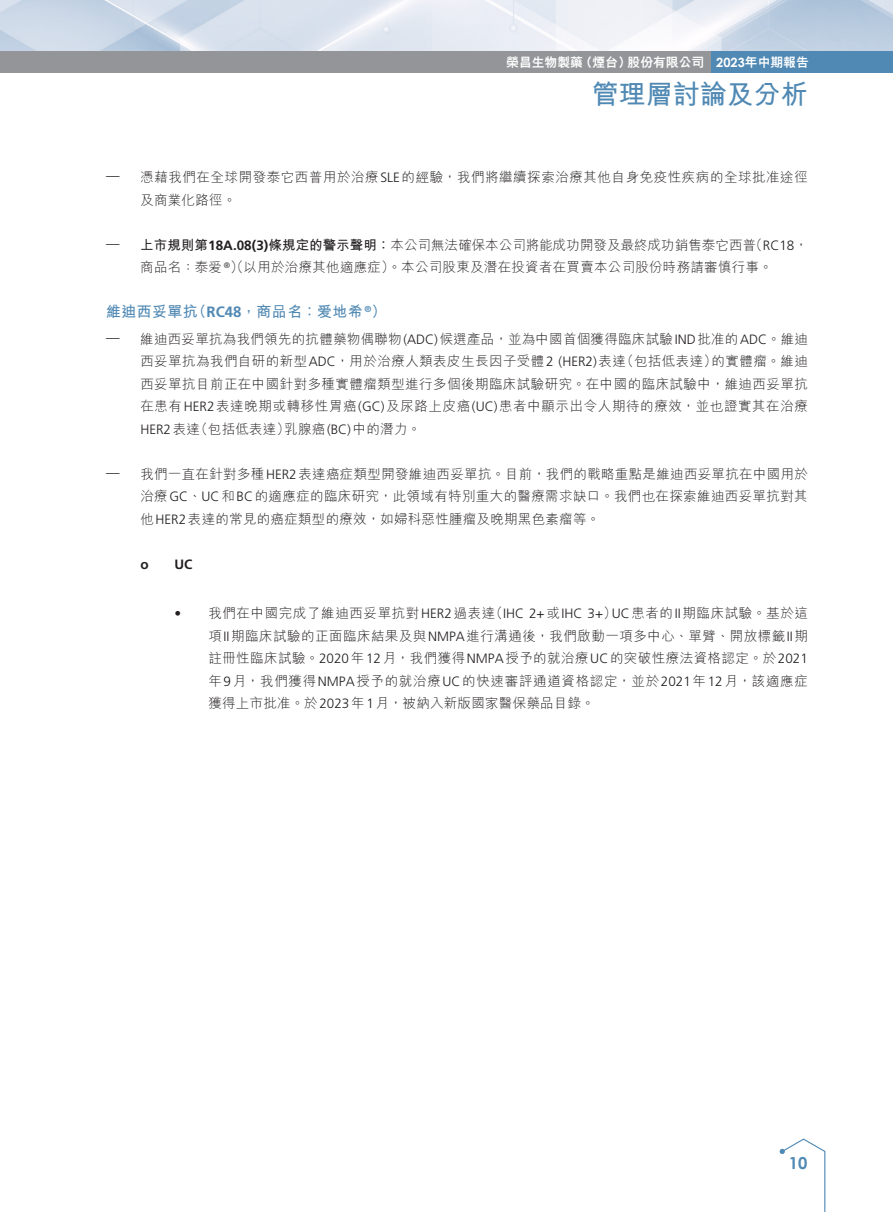
<style>
.page{position:relative;width:893px;height:1212px;background:#fff}
.page>*{position:absolute;margin:0;border:0;box-sizing:border-box;transform-origin:0 0}
.t1{font:700 27px "M Hei HK";color:#5089b4}
.t2{font:700 16.5px "Century Gothic";color:#5089b4}
.t3{font:700 15px "M Hei HK";letter-spacing:.02em;color:#5089b4}
.t4{font:300 13.5px/22.5px "M Hei HK";letter-spacing:.025em;color:#231f20}
.t5{font:300 13.5px "M Hei HK";letter-spacing:.045em;color:#231f20}
.t6{font:300 13.5px "M Hei HK";letter-spacing:.005em;color:#231f20}
.t7{font:300 13.5px "Frutiger LT Std";color:#231f20}
.t8{font:700 13.5px "Frutiger LT Std";color:#231f20}
.t9{font:800 12.75px "M Hei HK";color:#fff}
.s1{font-family:"Century Gothic";font-weight:700}
.s2{font-family:"Frutiger LT Std"}
.s3{font-family:"M Hei HK"}
.s4{font-weight:700}
.s5{font-family:"Frutiger LT Std";font-weight:700}
.s6{font-family:"M Hei HKS"}
</style>
<div class="page">
<svg style="left:780px;top:1138px;width:46px;height:74px"></svg>
<img style="left:0;top:0;width:893px;height:51px">
<div style="left:710px;top:51px;width:183px;height:21px;background:#5089b4"></div>
<div style="left:0;top:51px;width:710px;height:21px;background:#939598"></div>
<p class="t9" style="left:628px;top:56px;width:78px">股份有限公司</p>
<p class="t9" style="left:580px;top:56px;width:53px">（煙台）</p>
<p class="t9" style="left:506px;top:56px;width:78px">榮昌生物製藥</p>
<p class="t9" style="left:716px;top:56px;width:94px"><span class="s1">2023</span>年中期報告</p>
<h1 class="t1" style="left:592px;top:74px;width:217px">管理層討論及分析</h1>
<p class="t7" style="left:106px;top:168px;width:15px">—</p>
<p class="t7" style="left:106px;top:235px;width:15px">—</p>
<p class="t4" style="left:140px;top:166px;width:669px">憑藉我們在全球開發泰它西普用於治療<span class="s2">SLE</span>的經驗，我們將繼續探索治療其他自身免疫性疾病的全球批准途徑</p>
<p class="t4" style="left:140px;top:188px;width:97px">及商業化路徑。</p>
<p class="t7" style="left:749px;top:237px;width:60px"><span class="s3">（</span>RC18<span class="s3">，</span></p>
<p class="t6" style="left:140px;top:238px;width:617px"><span class="s4">上市規則第</span><span class="s5">18A.08 )3(</span> <span class="s4">條規定的警示聲明：</span>本公司無法確保本公司將能成功開發及最終成功銷售泰它西普</p>
<p class="t4" style="left:140px;top:256px;width:634px">商品名：泰<span class="s6">愛</span> <sup>®</sup>）（以用於治療其他適應症）。本公司股東及潛在投資者在買賣本公司股份時務請審慎行事。</p>
<p class="t3" style="left:191px;top:301px;width:197px">（<span class="s2">RC48</span>，商品名：<span class="s6">愛</span>地希 (<sup>R</sup></p>
<p class="t3" style="left:106px;top:301px;width:93px">維迪西妥單抗</p>
<p class="t4" style="left:140px;top:327px;width:669px">維迪西妥單抗為我們領先的抗體藥物偶聯物<span class="s2">(ADC)</span>候選產品，並為中國首個獲得臨床試驗<span class="s2">IND</span>批准的<span class="s2">ADC</span>。維迪</p>
<p class="t7" style="left:106px;top:330px;width:15px">—</p>
<p class="t7" style="left:106px;top:465px;width:15px">—</p>
<p class="t4" style="left:620px;top:350px;width:98px">（包括低表達）</p>
<p class="t4" style="left:140px;top:350px;width:487px">西妥單抗為我們自研的新型<span class="s2">ADC</span>，用於治療人類表皮生長因子受體<span class="s2">2 (HER )2</span> 表達</p>
<p class="t4" style="left:140px;top:372px;width:669px">西妥單抗目前正在中國針對多種實體瘤類型進行多個後期臨床試驗研究。在中國的臨床試驗中，維迪西妥單抗</p>
<p class="t5" style="left:140px;top:400px;width:669px">在患有<span class="s2">HER2</span>表達晚期或轉移性胃癌<span class="s2">(GC)</span>及尿路上皮癌<span class="s2">(UC)</span>患者中顯示出令人期待的療效，並也證實其在治療</p>
<p class="t4" style="left:284px;top:418px;width:138px">乳腺癌<span class="s2">(BC)</span>中的潛力。</p>
<p class="t4" style="left:711px;top:350px;width:98px">的實體瘤。維迪</p>
<p class="t4" style="left:194px;top:418px;width:97px">（包括低表達）</p>
<p class="t7" style="left:140px;top:422px;width:61px">HER2<span class="s3">表達</span></p>
<p class="t4" style="left:140px;top:462px;width:669px">我們一直在針對多種<span class="s2">HER2</span>表達癌症類型開發維迪西妥單抗。目前，我們的戰略重點是維迪西妥單抗在中國用於</p>
<p class="t4" style="left:140px;top:485px;width:669px">治療<span class="s2">GC</span>、<span class="s2">UC</span>和<span class="s2">BC</span>的適應症的臨床研究，此領域有特別重大的醫療需求缺口。我們也在探索維迪西妥單抗對其他<span class="s2">HER2</span>表達的常見的癌症類型的療效，如婦科惡性腫瘤及晚期黑色素瘤等。</p>
<p class="t8" style="left:174px;top:556px;width:19px">UC</p>
<p class="t8" style="left:140px;top:556px;width:10px">o</p>
<p class="t7" style="left:174px;top:606px;width:8px">•</p>
<p class="t7" style="left:490px;top:606px;width:129px"><span class="s3">（</span>IHC 2+<span class="s3">或</span>IHC 3+<span class="s3">）</span></p>
<p class="t5" style="left:612px;top:606px;width:198px"><span class="s2">UC</span>患者的<span class="s2">II</span>期臨床試驗。基於這</p>
<p class="t5" style="left:208px;top:606px;width:288px">我們在中國完成了維迪西妥單抗對<span class="s2">HER2</span>過表達</p>
<p class="t4" style="left:208px;top:624px;width:601px;text-align:justify">項<span class="s2">II</span>期臨床試驗的正面臨床結果及與<span class="s2">NMPA</span>進行溝通後，我們啟動一項多中心、單臂、開放標籤<span class="s2">II</span>期註冊性臨床試驗。<span class="s2">2020</span>年<span class="s2">12</span>月，我們獲得<span class="s2">NMPA</span>授予的就治療<span class="s2">UC</span>的突破性療法資格認定。於<span class="s2">2021</span>年<span class="s2">9</span>月，我們獲得<span class="s2">NMPA</span>授予的就治療<span class="s2">UC</span>的快速審評通道資格認定，並於<span class="s2">2021</span>年<span class="s2">12</span>月，該適應症獲得上市批准。於<span class="s2">2023</span>年<span class="s2">1</span>月，被納入新版國家醫保藥品目錄。</p>
<p class="t2" style="left:789px;top:1150px;width:20px">10</p>
</div>
